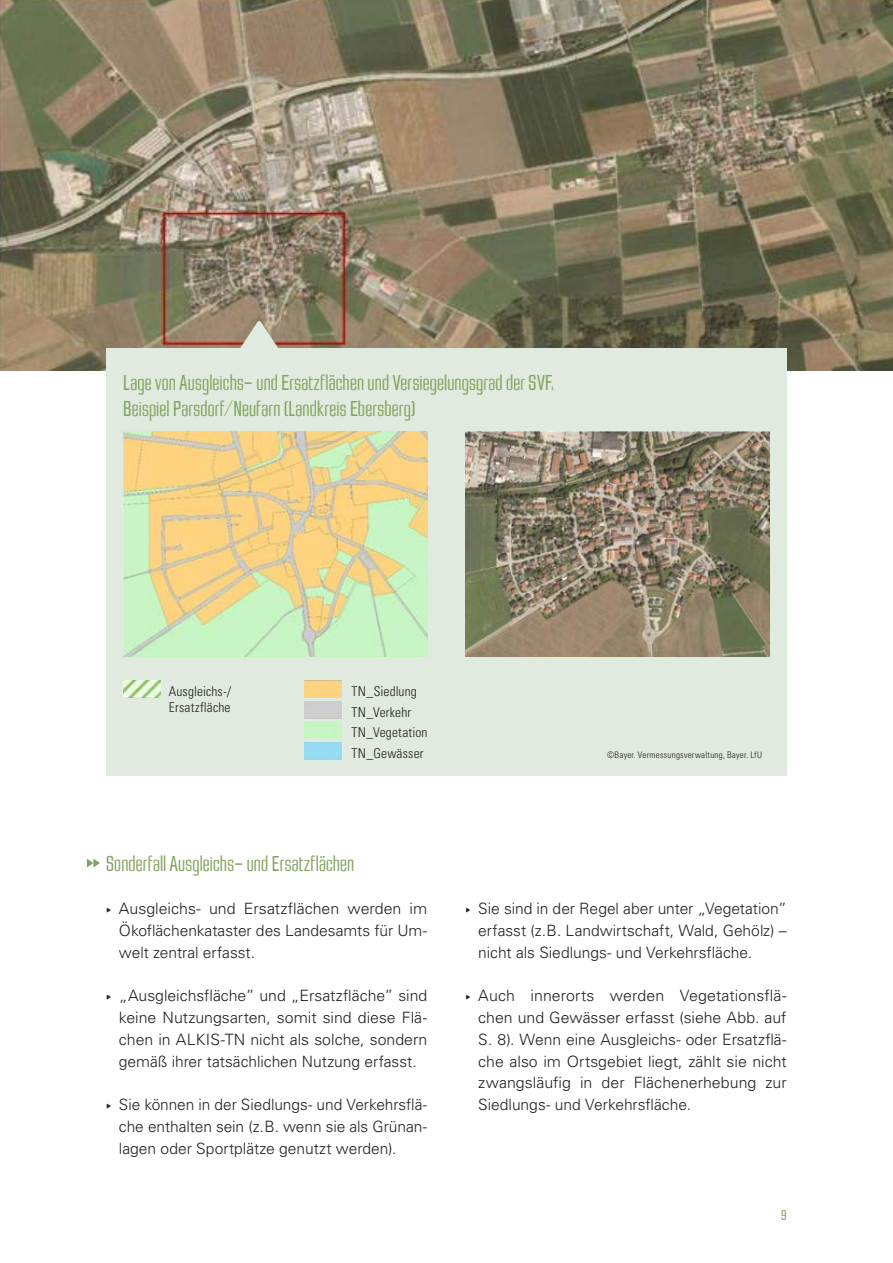
<style>
.page{position:relative;width:893px;height:1263px;background:#fff}
.page>*{position:absolute;margin:0;border:0;box-sizing:border-box;transform-origin:0 0}
.t1{font:300 22.5px/26.2px "Jay Gothic URW";letter-spacing:.01em;color:#82a460}
.t2{font:300 15.6px/21.8px "Univers LT";color:#231f20;text-align:justify}
.t3{font:300 15px "Jay Gothic URW";color:#82a460}
.t4{font:300 condensed 13.5px/20.4px "Univers LT";letter-spacing:.01em;color:#231f20}
.t5{font:300 condensed 9px "Univers LT";letter-spacing:.025em;color:#231f20}
.s1{font-family:"Entypo";font-weight:400}
</style>
<div class="page">
<img style="left:0;top:0;width:893px;height:371px">
<div style="left:106px;top:349px;width:681px;height:427px;background:#e1eade"></div>
<svg style="left:87px;top:859px;width:13px;height:8px"></svg>
<svg style="left:239px;top:321px;width:40px;height:28px"></svg>
<img style="left:466px;top:432px;width:304px;height:225px">
<img style="left:123px;top:432px;width:304px;height:224px">
<img style="left:304px;top:681px;width:37px;height:17px">
<img style="left:123px;top:681px;width:37px;height:17px">
<img style="left:304px;top:742px;width:37px;height:17px">
<img style="left:304px;top:722px;width:37px;height:17px">
<h1 class="t1" style="left:123px;top:370px;width:432px">Lage von Ausgleichs- und Ersatzflächen und Versiegelungsgrad der SVF:<br>Beispiel Parsdorf/Neufarn (Landkreis Ebersberg)</h1>
<p class="t4" style="left:169px;top:683px;width:64px;line-height:16.2px">Ausgleichs-/<br>Ersatzfläche</p>
<p class="t4" style="left:352px;top:681px;width:78px">TN_Siedlung<br>TN_Verkehr<br>TN_Vegetation<br>TN_Gewässer</p>
<p class="t5" style="left:607px;top:749px;width:156px">©Bayer. Vermessungsverwaltung, Bayer. LfU</p>
<h1 class="t1" style="left:106px;top:851px;width:250px">Sonderfall Ausgleichs- und Ersatzflächen</h1>
<p class="t2" style="left:119px;top:898px;width:310px;text-indent:-13px"><span class="s1">▶</span> Ausgleichs- und Ersatzflächen werden im Ökoflächenkataster des Landesamts für Um&shy;welt zentral erfasst.</p>
<p class="t2" style="left:119px;top:985px;width:310px;text-indent:-13px"><span class="s1">▶</span> „Ausgleichsfläche” und „Ersatzfläche” sind keine Nutzungsarten, somit sind diese Flä&shy;chen in ALKIS-TN nicht als solche, sondern gemäß ihrer tatsächlichen Nutzung erfasst.</p>
<p class="t2" style="left:119px;top:1094px;width:310px;text-indent:-13px"><span class="s1">▶</span> Sie können in der Siedlungs- und Verkehrsflä&shy;che enthalten sein (z.B. wenn sie als Grünan&shy;lagen oder Sportplätze genutzt werden).</p>
<p class="t2" style="left:478px;top:898px;width:310px;text-indent:-13px"><span class="s1">▶</span> Sie sind in der Regel aber unter „Vegetation” erfasst (z.B. Landwirtschaft, Wald, Gehölz) – nicht als Siedlungs- und Verkehrsfläche.</p>
<p class="t2" style="left:478px;top:985px;width:310px;text-indent:-13px"><span class="s1">▶</span> Auch innerorts werden Vegetationsflä&shy;chen und Gewässer erfasst (siehe Abb. auf S. 8). Wenn eine Ausgleichs- oder Ersatzflä&shy;che also im Ortsgebiet liegt, zählt sie nicht zwangsläufig in der Flächenerhebung zur Siedlungs- und Verkehrsfläche.</p>
<p class="t3" style="left:781px;top:1207px;width:7px">9</p>
</div>
